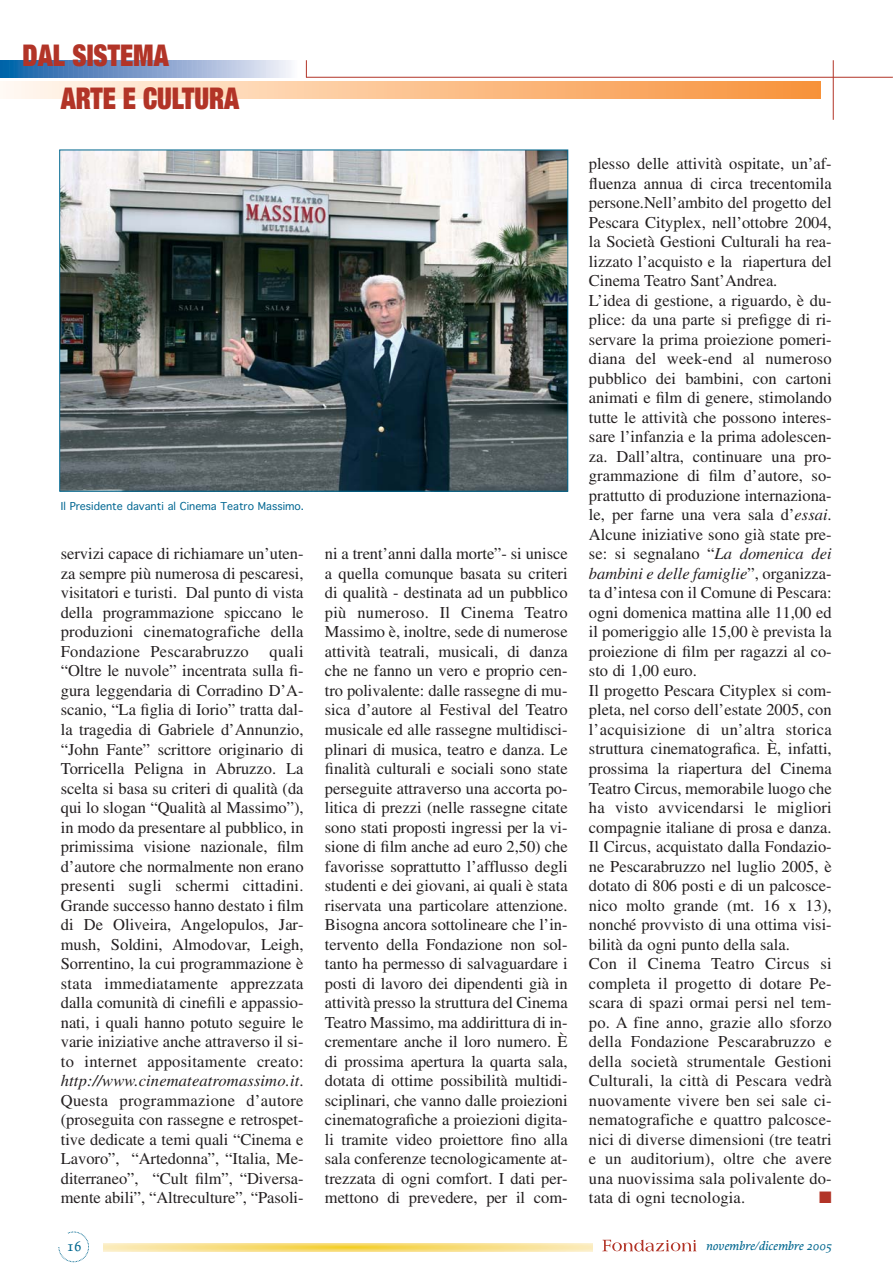
<style>
.page{position:relative;width:893px;height:1285px;background:#fff}
.page>*{position:absolute;margin:0;border:0;box-sizing:border-box;transform-origin:0 0}
.t1{font:900 expanded 30px "Helvetica Neue";color:#b23427;scale:.88 1}
.t2{font:16.5px/19.5px "Times";color:#231f20;text-align:justify}
.t3{font:16.5px "Zapf Dingbats ITC";color:#b23427}
.t4{font:500 15px "Proforma";color:#00678f}
.t5{font:italic 500 12.75px "Proforma";color:#00678f}
.t6{font:10.5px "Geneva";color:#006792}
.s1{font-style:italic}
</style>
<div class="page">
<svg style="left:104px;top:1243px;width:489px;height:8px;background:#f8df87"></svg>
<svg style="left:58px;top:1231px;width:31px;height:30px"></svg>
<svg style="left:602px;top:1239px;width:94px;height:12px"></svg>
<hr style="left:306px;top:77px;width:587px;height:1px;background:#b23427">
<hr style="left:833px;top:60px;width:1px;height:60px;background:#b23427">
<svg style="left:0;top:60px;width:821px;height:38px"></svg>
<img style="left:61px;top:151px;width:505px;height:338px">
<h1 class="t1" style="left:23px;top:45px;width:168px">DAL SISTEMA</h1>
<h1 class="t1" style="left:61px;top:87px;width:204px">ARTE E CULTURA</h1>
<p class="t6" style="left:61px;top:501px;width:245px">Il Presidente davanti al Cinema Teatro Massimo.</p>
<p class="t2" style="left:61px;top:545px;width:244px">servizi capace di richiamare un’uten&shy;za sempre più numerosa di pescaresi, visitatori e turisti. Dal punto di vista della programmazione spiccano le produzioni cinematografiche della Fondazione Pescarabruzzo</p>
<p class="t2" style="left:61px;top:643px;width:244px;text-indent:209px">quali “Oltre le nuvole” incentrata sulla fi&shy;gura leggendaria di Corradino D’A&shy;scanio, “La figlia di Iorio” tratta dal&shy;la tragedia di Gabriele d’Annunzio, “John Fante” scrittore originario di Torricella Peligna in Abruzzo. La scelta si basa su criteri di qualità (da qui lo slogan “Qualità al Massimo”), in modo da presentare al pubblico, in primissima visione nazionale, film d’autore che normalmente non erano presenti sugli schermi cittadini.<br>Grande successo hanno destato i film di De Oliveira, Angelopulos, Jar&shy;mush, Soldini, Almodovar, Leigh, Sorrentino, la cui programmazione è stata immediatamente apprezzata dalla comunità di cinefili e appassio&shy;nati, i quali hanno potuto seguire le varie iniziative anche attraverso il si&shy;to internet appositamente creato: <span class="s1">http://www.cinemateatromassimo.it</span>.<br>Questa programmazione d’autore (proseguita con rassegne e retrospet&shy;tive dedicate a temi quali “Cinema e Lavoro”, “Artedonna”, “Italia, Me&shy;diterraneo”, “Cult film”, “Diversa&shy;mente abili”, “Altreculture”, “Pasoli-</p>
<p class="t2" style="left:325px;top:545px;width:244px">ni a trent’anni dalla morte”- si unisce a quella comunque basata su criteri di qualità - destinata ad un pubblico più numeroso. Il Cinema Teatro Massimo è, inoltre, sede di numerose attività teatrali, musicali, di danza che ne fanno un vero e proprio cen&shy;tro polivalente: dalle rassegne di mu&shy;sica d’autore al Festival del Teatro musicale ed alle rassegne multidisci&shy;plinari di musica, teatro e danza. Le finalità culturali e sociali sono state perseguite attraverso una accorta po&shy;litica di prezzi (nelle rassegne citate sono stati proposti ingressi per la vi&shy;sione di film anche ad euro 2,50) che favorisse soprattutto l’afflusso degli studenti e dei giovani, ai quali è stata riservata una particolare attenzione.<br>Bisogna ancora sottolineare che l’in&shy;tervento della Fondazione non sol&shy;tanto ha permesso di salvaguardare i posti di lavoro dei dipendenti già in attività presso la struttura del Cinema Teatro Massimo, ma addirittura di in&shy;crementare anche il loro numero. È di prossima apertura la quarta sala, dotata di ottime possibilità multidi&shy;sciplinari, che vanno dalle proiezioni cinematografiche a proiezioni digita&shy;li tramite video proiettore fino alla sala conferenze tecnologicamente at&shy;trezzata di ogni comfort. I dati per&shy;mettono di prevedere, per il com-</p>
<p class="t2" style="left:589px;top:155px;width:244px;text-align:left">plesso delle attività ospitate, un’af&shy;fluenza annua di circa trecentomila persone.Nell’ambito del progetto del Pescara Cityplex, nell’ottobre 2004, la Società Gestioni Culturali ha rea&shy;lizzato l’acquisto e la riapertura del Cinema Teatro Sant’Andrea.<br>L’idea di gestione, a riguardo, è du&shy;plice: da una parte si prefigge di ri&shy;servare la prima proiezione pomeri&shy;diana del week-end al numeroso pubblico dei bambini, con cartoni animati e film di genere, stimolando tutte le attività che possono interes&shy;sare l’infanzia e la prima adolescen&shy;za. Dall’altra, continuare una pro&shy;grammazione di film d’autore, so&shy;prattutto di produzione internaziona&shy;le, per farne una vera sala d’<span class="s1">essai</span>.<br>Alcune iniziative sono già state pre&shy;se: si segnalano “<span class="s1">La domenica dei bambini e delle famiglie</span>”, organizza&shy;ta d’intesa con il Comune di Pescara: ogni domenica mattina alle 11,00 ed il pomeriggio alle 15,00 è prevista la proiezione di film per ragazzi al co&shy;sto di 1,00 euro.<br>Il progetto Pescara Cityplex si com&shy;pleta, nel corso dell’estate 2005, con l’acquisizione di un’altra storica struttura cinematografica. È, infatti, prossima la riapertura del Cinema Teatro Circus, memorabile luogo che ha visto avvicendarsi le migliori compagnie italiane di prosa e danza.<br>Il Circus, acquistato dalla Fondazio&shy;ne Pescarabruzzo nel luglio 2005, è dotato di 806 posti e di un palcosce&shy;nico molto grande (mt. 16 x 13), nonché provvisto di una ottima visi&shy;bilità da ogni punto della sala.<br>Con il Cinema Teatro Circus si completa il progetto di dotare Pe&shy;scara di spazi ormai persi nel tem&shy;po. A fine anno, grazie allo sforzo della Fondazione Pescarabruzzo e della società strumentale Gestioni Culturali, la città di Pescara vedrà nuovamente vivere ben sei sale ci&shy;nematografiche e quattro palcosce&shy;nici di diverse dimensioni (tre teatri e un auditorium), oltre che avere una nuovissima sala polivalente do&shy;tata di ogni tecnologia.</p>
<p class="t3" style="left:819px;top:1191px;width:14px">■</p>
<p class="t4" style="left:67px;top:1240px;width:16px">16</p>
<p class="t5" style="left:706px;top:1240px;width:127px">novembre/dicembre 2005</p>
</div>
